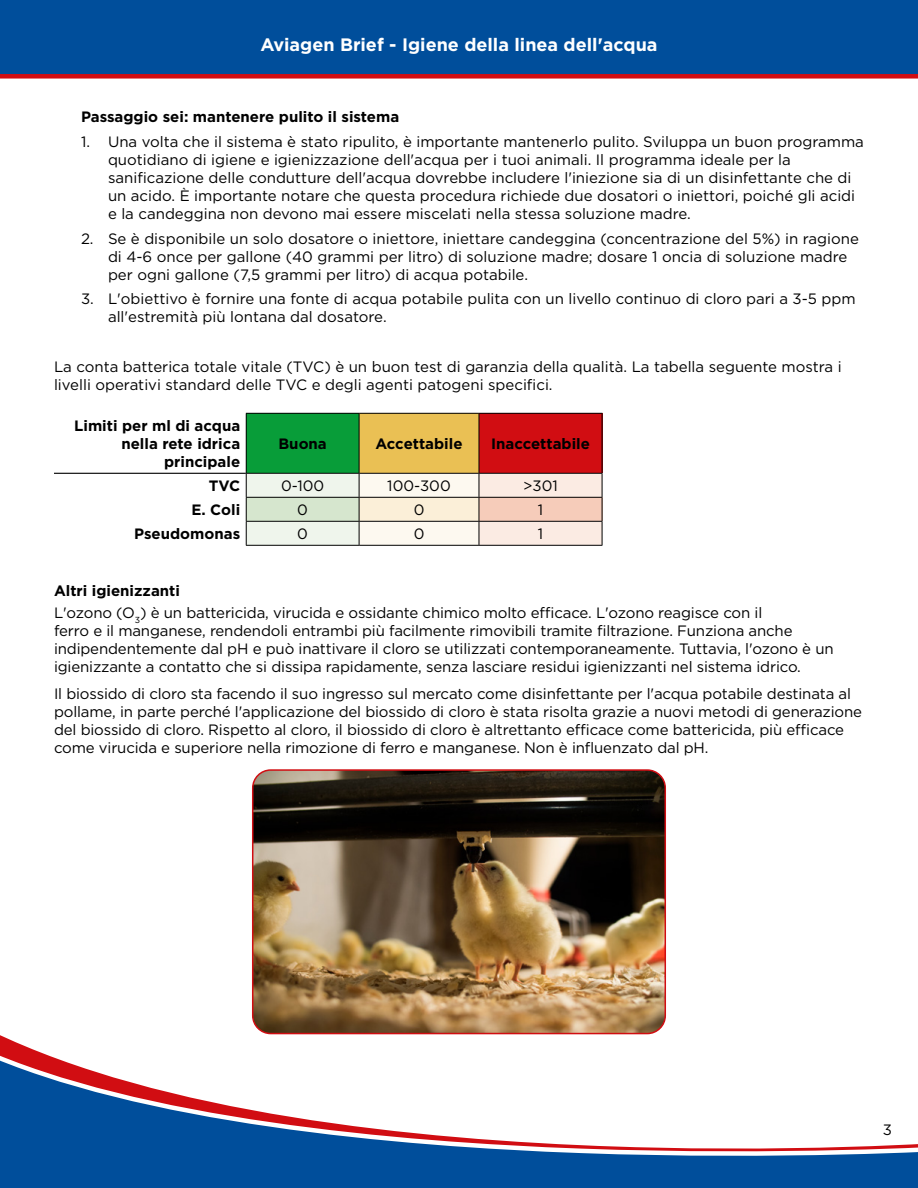
<style>
.page{position:relative;width:918px;height:1188px;background:#fff}
.page>*{position:absolute;margin:0;border:0;box-sizing:border-box;transform-origin:0 0}
.t1{font:700 18px "Gotham";color:#fff}
.t2{font:15px/18px "Gotham";letter-spacing:-.01em;color:#000}
.t3{font:700 15px/18px "Gotham";color:#000;text-align:right}
.s1{font-weight:700}
</style>
<div class="page">
<svg style="left:0;top:1041px;width:918px;height:147px"></svg>
<div style="left:0;top:0;width:918px;height:79px;background:#004e9b"></div>
<div style="left:246px;top:413px;width:113px;height:60px;background:#089d39"></div>
<div style="left:359px;top:413px;width:120px;height:60px;background:#eac054"></div>
<div style="left:479px;top:413px;width:123px;height:60px;background:#d10d12"></div>
<hr style="left:246px;top:413px;width:113px;height:1px;background:#000">
<hr style="left:246px;top:414px;width:1px;height:59px;background:#000">
<hr style="left:359px;top:413px;width:120px;height:1px;background:#000">
<hr style="left:359px;top:414px;width:1px;height:59px;background:#000">
<hr style="left:479px;top:413px;width:123px;height:1px;background:#000">
<hr style="left:479px;top:414px;width:1px;height:59px;background:#000">
<hr style="left:602px;top:414px;width:1px;height:59px;background:#000">
<svg style="left:246px;top:473px;width:357px;height:72px"></svg>
<hr style="left:246px;top:545px;width:113px;height:1px;background:#000">
<hr style="left:359px;top:545px;width:120px;height:1px;background:#000">
<hr style="left:479px;top:545px;width:123px;height:1px;background:#000">
<hr style="left:54px;top:473px;width:192px;height:1px;background:#000">
<img style="left:253px;top:772px;width:412px;height:262px">
<div style="left:252px;top:769px;width:414px;height:265px;border:2px solid #d10d12;border-radius:18px"></div>
<p class="t1" style="left:260px;top:33px;width:399px">Aviagen Brief - Igiene della linea dell'acqua</p>
<p class="t3" style="left:81px;top:108px;width:320px">Passaggio sei: mantenere pulito il sistema</p>
<p class="t2" style="left:108px;top:132px;width:757px;text-indent:-27px">1. Una volta che il sistema è stato ripulito, è importante mantenerlo pulito. Sviluppa un buon programma quotidiano di igiene e igienizzazione dell'acqua per i tuoi animali. Il programma ideale per la sanificazione delle condutture dell'acqua dovrebbe includere l'iniezione sia di un disinfettante che di un acido. È importante notare che questa procedura richiede due dosatori o iniettori, poiché gli acidi e la candeggina non devono mai essere miscelati nella stessa soluzione madre.</p>
<p class="t2" style="left:108px;top:229px;width:753px;text-indent:-27px">2. Se è disponibile un solo dosatore o iniettore, iniettare candeggina (concentrazione del 5%) in ragione di 4-6 once per gallone (40 grammi per litro) di soluzione madre; dosare 1 oncia di soluzione madre per ogni gallone (7,5 grammi per litro) di acqua potabile.</p>
<p class="t2" style="left:108px;top:290px;width:749px;text-indent:-27px">3. L'obiettivo è fornire una fonte di acqua potabile pulita con un livello continuo di cloro pari a 3-5 ppm all'estremità più lontana dal dosatore.</p>
<p class="t2" style="left:54px;top:357px;width:789px">La conta batterica totale vitale (TVC) è un buon test di garanzia della qualità. La tabella seguente mostra i livelli operativi standard delle TVC e degli agenti patogeni specifici.</p>
<p class="t3" style="left:74px;top:417px;width:168px">Limiti per ml di acqua nella rete idrica principale</p>
<p class="t3" style="left:278px;top:435px;width:50px">Buona</p>
<p class="t3" style="left:376px;top:435px;width:89px">Accettabile</p>
<p class="t3" style="left:491px;top:435px;width:100px">Inaccettabile</p>
<p class="t3" style="left:209px;top:477px;width:33px">TVC</p>
<p class="t2" style="left:281px;top:477px;width:45px">0-100</p>
<p class="t2" style="left:387px;top:477px;width:65px">100-300</p>
<p class="t2" style="left:523px;top:477px;width:36px">&gt;301</p>
<p class="t3" style="left:191px;top:501px;width:50px">E. Coli</p>
<p class="t2" style="left:297px;top:501px;width:12px">0</p>
<p class="t2" style="left:414px;top:501px;width:12px">0</p>
<p class="t2" style="left:538px;top:501px;width:7px">1</p>
<p class="t3" style="left:134px;top:525px;width:108px">Pseudomonas</p>
<p class="t2" style="left:297px;top:525px;width:12px">0</p>
<p class="t2" style="left:414px;top:525px;width:12px">0</p>
<p class="t2" style="left:538px;top:525px;width:7px">1</p>
<p class="t2" style="left:54px;top:579px;width:710px;line-height:22.2px"><span class="s1">Altri igienizzanti<br></span>L'ozono (O<sub>3</sub>) è un battericida, virucida e ossidante chimico molto efficace. L'ozono reagisce con il</p>
<p class="t2" style="left:54px;top:622px;width:781px">ferro e il manganese, rendendoli entrambi più facilmente rimovibili tramite filtrazione. Funziona anche indipendentemente dal pH e può inattivare il cloro se utilizzati contemporaneamente. Tuttavia, l'ozono è un igienizzante a contatto che si dissipa rapidamente, senza lasciare residui igienizzanti nel sistema idrico.</p>
<p class="t2" style="left:54px;top:684px;width:810px">Il biossido di cloro sta facendo il suo ingresso sul mercato come disinfettante per l'acqua potabile destinata al pollame, in parte perché l'applicazione del biossido di cloro è stata risolta grazie a nuovi metodi di generazione del biossido di cloro. Rispetto al cloro, il biossido di cloro è altrettanto efficace come battericida, più efficace come virucida e superiore nella rimozione di ferro e manganese. Non è influenzato dal pH.</p>
<p class="t2" style="left:883px;top:1121px;width:11px">3</p>
</div>
